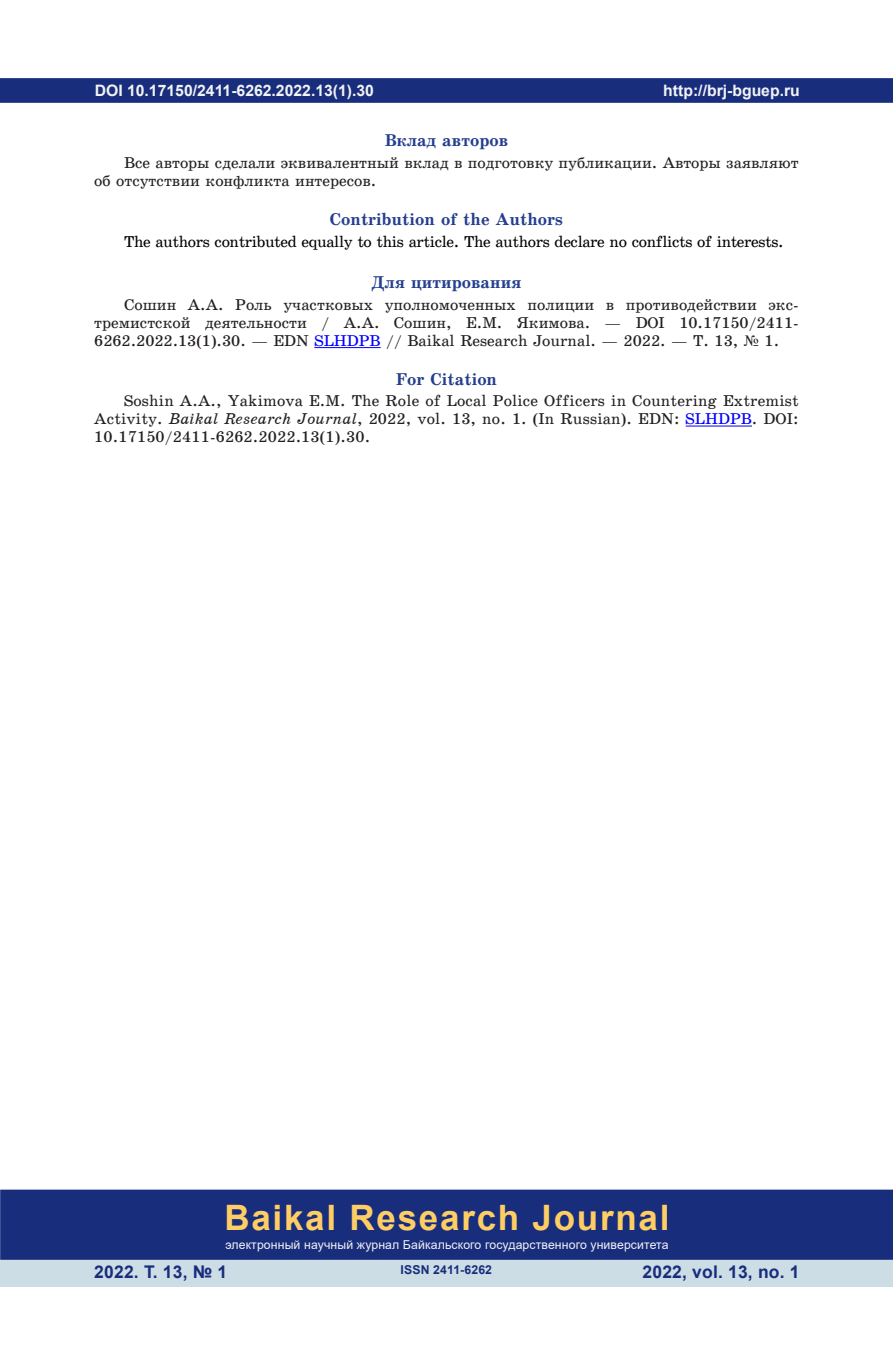
<style>
.page{position:relative;width:893px;height:1360px;background:#fff}
.page>*{position:absolute;margin:0;border:0;box-sizing:border-box;transform-origin:0 0}
.t1{font:700 35px "Arial";letter-spacing:.05em;color:#fecd64}
.t2{font:700 17.5px "Arial";letter-spacing:.01em;color:#182d7c}
.t3{font:17.15px "School Book C Bold";color:#253f8e}
.t4{font:15.75px/17.8px "School Book C";color:#231f20;text-align:justify}
.t5{font:15.75px "School Book C";letter-spacing:-.025em;color:#000}
.t6{font:700 15.75px "Arial";color:#f2f3f4}
.t7{font:12.25px "Arial";letter-spacing:.01em;color:#f2f3f4}
.t8{font:700 12.25px "Arial";letter-spacing:.01em;color:#182d7c}
.s1{color:#00f}
.s2{font-family:"Times New Roman"}
.s3{font-family:"School Book C Italic"}
</style>
<div class="page">
<div style="left:0;top:78px;width:893px;height:25px;background:#182d7c;border:2px solid #182d7c"></div>
<div style="left:0;top:1258px;width:893px;height:28px;background:#cddde6"></div>
<div style="left:0;top:1189px;width:893px;height:70px;background:#182d7c;border:2px solid #182d7c"></div>
<hr style="left:314px;top:347px;width:67px;height:1px;background:#00f">
<hr style="left:686px;top:425px;width:66px;height:1px;background:#00f">
<p class="t6" style="left:95px;top:79px;width:281px">DOI 10.17150/2411-6262.2022.13(1).30</p>
<p class="t6" style="left:663px;top:79px;width:138px">http://brj-bguep.ru</p>
<p class="t3" style="left:385px;top:131px;width:125px">Вклад авторов</p>
<p class="t4" style="left:94px;top:154px;width:706px;text-indent:30px">Все авторы сделали эквивалентный вклад в подготовку публикации. Авторы заявляют об отсутствии конфликта интересов.</p>
<p class="t3" style="left:330px;top:210px;width:235px">Contribution of the Authors</p>
<p class="t5" style="left:124px;top:233px;width:661px">The authors contributed equally to this article. The authors declare no conflicts of interests.</p>
<p class="t3" style="left:371px;top:273px;width:152px">Для цитирования</p>
<p class="t4" style="left:94px;top:296px;width:706px;text-indent:30px">Сошин А.А. Роль участковых уполномоченных полиции в противодействии экс&shy;тремистской деятельности / А.А. Сошин, Е.М. Якимова. — DOI 10.17150/2411- 6262.2022.13(1).30. — EDN <span class="s1">SLHDPB</span> // Baikal Research Journal. — 2022. — Т. 13, <span class="s2">№</span> 1.</p>
<p class="t3" style="left:396px;top:369px;width:103px">For Citation</p>
<p class="t4" style="left:94px;top:392px;width:706px;text-indent:30px">Soshin A.A., Yakimova E.M. The Role of Local Police Officers in Countering Extremist Activity. <span class="s3">Baikal Research Journal</span>, 2022, vol. 13, no. 1. (In Russian). EDN: <span class="s1">SLHDPB</span>. DOI:<br>10.17150/2411-6262.2022.13(1).30.</p>
<h1 class="t1" style="left:224px;top:1192px;width:447px">Baikal Research Journal</h1>
<p class="t7" style="left:225px;top:1236px;width:445px">электронный научный журнал Байкальского государственного университета</p>
<p class="t2" style="left:94px;top:1259px;width:135px">2022. Т. 13, № 1</p>
<p class="t8" style="left:401px;top:1261px;width:93px">ISSN 2411-6262</p>
<p class="t2" style="left:643px;top:1259px;width:159px">2022, vol. 13, no. 1</p>
</div>
